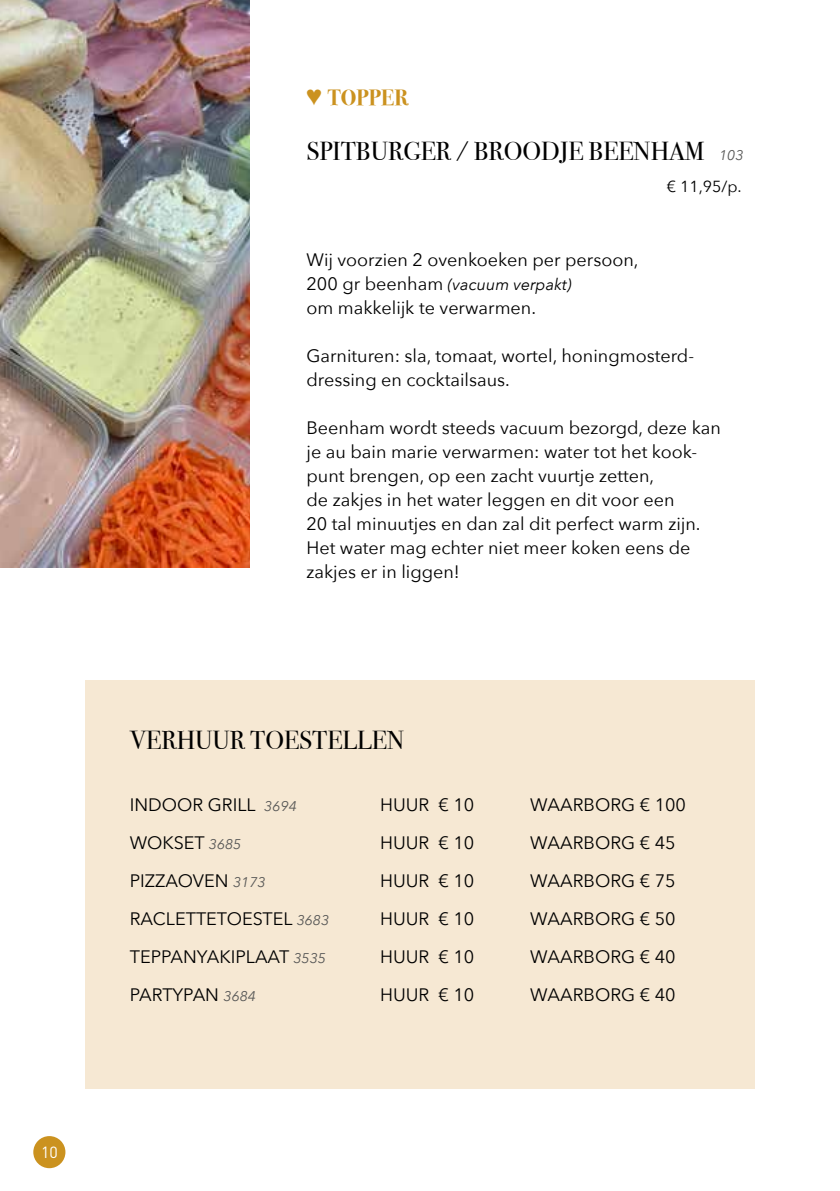
<style>
.page{position:relative;width:840px;height:1191px;background:#fff}
.page>*{position:absolute;margin:0;border:0;box-sizing:border-box;transform-origin:0 0}
.t1{font:26px "Bodoni Svty Two ITCTT";color:#000}
.t2{font:700 22px "Bodoni Svty Two ITCTT";color:#cb921f}
.t3{font:18px/24px "Avenir Next";color:#000}
.t4{font:italic 16px "Avenir Next";color:#000}
.t5{font:16px "Avenir Next";color:#000}
.t6{font:16px "DINOT";color:#fff}
.s1{font-family:"Avenir Next";font-style:italic;font-size:14px;color:#575756}
.s2{font-style:normal;font-size:18px}
.s3{font-style:italic;font-size:14px;color:#575756}
</style>
<div class="page">
<img style="left:0;top:0;width:249px;height:567px">
<div style="left:85px;top:680px;width:669px;height:409px;background:#f6e8d3"></div>
<div style="left:33px;top:1136px;width:32px;height:32px;background:#cb921f;border-radius:50%"></div>
<p class="t6" style="left:41px;top:1141px;width:18px">10</p>
<p class="t2" style="left:306px;top:80px;width:103px">♥ TOPPER</p>
<h1 class="t1" style="left:306px;top:130px;width:438px">SPITBURGER / BROODJE BEENHAM <span class="s1">103</span></h1>
<p class="t5" style="left:666px;top:173px;width:76px">€ 11,95/p.</p>
<p class="t3" style="left:306px;top:247px;width:333px">Wij voorzien 2 ovenkoeken per persoon,</p>
<p class="t4" style="left:306px;top:271px;width:266px"><span class="s2">200 gr beenham</span> (vacuum verpakt)</p>
<p class="t3" style="left:306px;top:295px;width:231px">om makkelijk te verwarmen.</p>
<p class="t3" style="left:306px;top:343px;width:389px">Garnituren: sla, tomaat, wortel, honingmosterd&shy;dressing en cocktailsaus.</p>
<p class="t3" style="left:306px;top:415px;width:415px">Beenham wordt steeds vacuum bezorgd, deze kan je au bain marie verwarmen: water tot het kook&shy;punt brengen, op een zacht vuurtje zetten,<br>de zakjes in het water leggen en dit voor een<br>20 tal minuutjes en dan zal dit perfect warm zijn.<br>Het water mag echter niet meer koken eens de zakjes er in liggen!</p>
<h1 class="t1" style="left:130px;top:718px;width:276px">VERHUUR TOESTELLEN</h1>
<p class="t3" style="left:130px;top:792px;width:168px">INDOOR GRILL <span class="s3">3694</span></p>
<p class="t3" style="left:380px;top:792px;width:96px">HUUR € 10</p>
<p class="t3" style="left:530px;top:792px;width:157px">WAARBORG € 100</p>
<p class="t3" style="left:130px;top:830px;width:113px">WOKSET <span class="s3">3685</span></p>
<p class="t3" style="left:380px;top:830px;width:96px">HUUR € 10</p>
<p class="t3" style="left:530px;top:830px;width:147px">WAARBORG € 45</p>
<p class="t3" style="left:130px;top:868px;width:137px">PIZZAOVEN <span class="s3">3173</span></p>
<p class="t3" style="left:380px;top:868px;width:96px">HUUR € 10</p>
<p class="t3" style="left:530px;top:868px;width:147px">WAARBORG € 75</p>
<p class="t3" style="left:130px;top:906px;width:201px">RACLETTETOESTEL <span class="s3">3683</span></p>
<p class="t3" style="left:380px;top:906px;width:96px">HUUR € 10</p>
<p class="t3" style="left:530px;top:906px;width:147px">WAARBORG € 50</p>
<p class="t3" style="left:130px;top:944px;width:197px">TEPPANYAKIPLAAT <span class="s3">3535</span></p>
<p class="t3" style="left:380px;top:944px;width:96px">HUUR € 10</p>
<p class="t3" style="left:530px;top:944px;width:147px">WAARBORG € 40</p>
<p class="t3" style="left:130px;top:982px;width:128px">PARTYPAN <span class="s3">3684</span></p>
<p class="t3" style="left:380px;top:982px;width:96px">HUUR € 10</p>
<p class="t3" style="left:530px;top:982px;width:147px">WAARBORG € 40</p>
</div>
